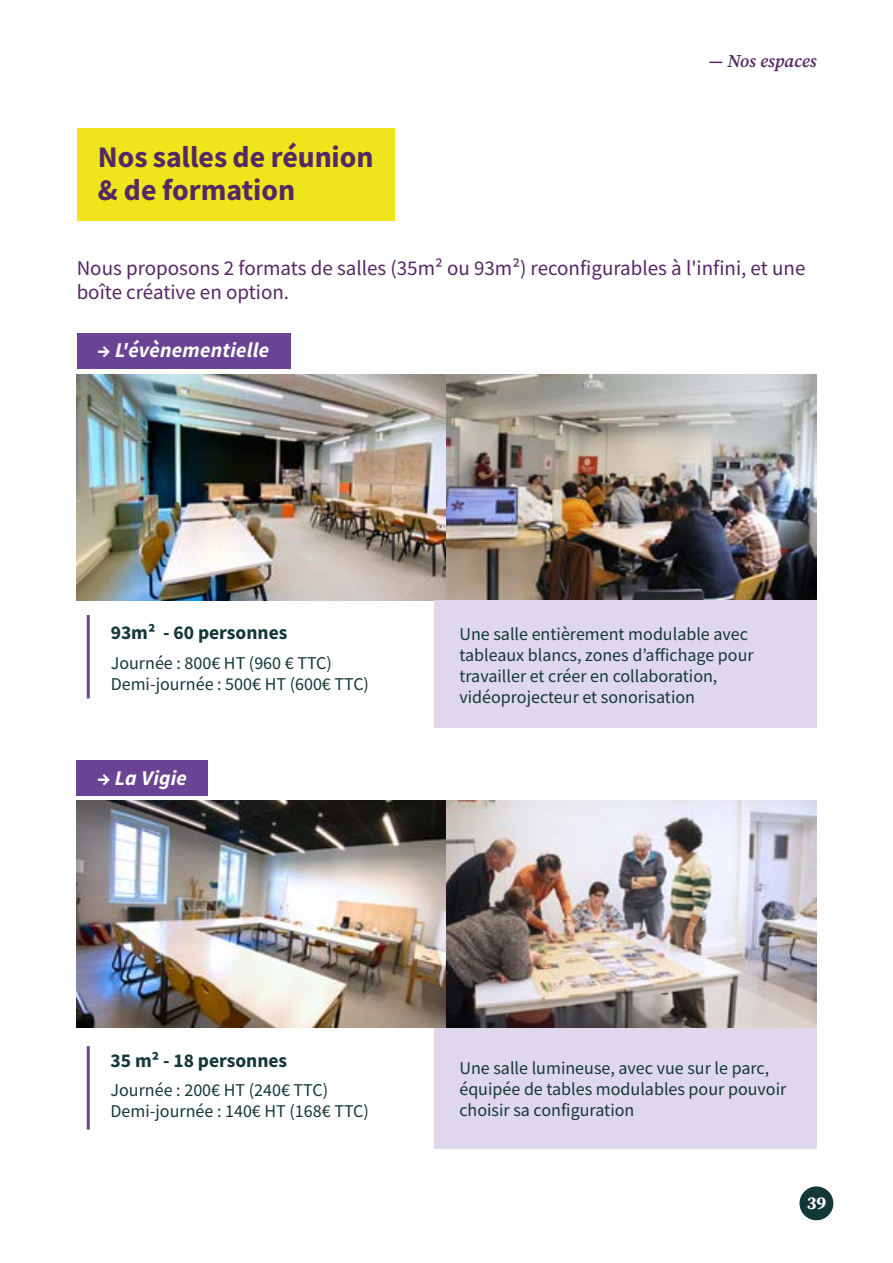
<style>
.page{position:relative;width:893px;height:1263px;background:#fff}
.page>*{position:absolute;margin:0;border:0;box-sizing:border-box;transform-origin:0 0}
.t1{font:30px/33px "Source Sans Variable";color:#562765}
.t2{font:21px/24px "Source Sans Pro";color:#562765}
.t3{font:italic 21px "Source Sans Variable";letter-spacing:.01em;color:#fff}
.t4{font:700 19.5px "Source Sans Pro";color:#143738}
.t5{font:18px/21px "Source Sans Pro";color:#143738}
.t6{font:italic 600 18px "Source Serif Pro";letter-spacing:-.005em;color:#562765}
.t7{font:700 18px "Source Serif Pro";color:#fff}
.s1{font-family:"Source Sans Pro";font-style:normal}
</style>
<div class="page">
<div style="left:77px;top:760px;width:131px;height:36px;background:#6a4394"></div>
<div style="left:77px;top:128px;width:317px;height:93px;background:#f0e51b"></div>
<div style="left:77px;top:333px;width:213px;height:36px;background:#6a4394"></div>
<img style="left:77px;top:374px;width:739px;height:227px">
<div style="left:434px;top:601px;width:383px;height:127px;background:#dfd8ed"></div>
<div style="left:434px;top:1027px;width:383px;height:122px;background:#dfd8ed"></div>
<hr style="left:87px;top:615px;width:3px;height:83px;background:#6a4394">
<hr style="left:87px;top:1046px;width:3px;height:83px;background:#6a4394">
<img style="left:76px;top:801px;width:740px;height:226px">
<div style="left:799px;top:1186px;width:34px;height:34px;background:#143738;border-radius:50%"></div>
<h1 class="t1" style="left:98px;top:141px;width:277px">Nos salles de réunion &amp; de formation</h1>
<p class="t6" style="left:709px;top:51px;width:109px"><span class="s1">―</span> Nos espaces</p>
<p class="t2" style="left:77px;top:256px;width:730px">Nous proposons 2 formats de salles (35m² ou 93m²) reconfigurables à l'infini, et une boîte créative en option.</p>
<p class="t3" style="left:98px;top:338px;width:173px">→ L'évènementielle</p>
<p class="t4" style="left:111px;top:620px;width:178px">93m² - 60 personnes</p>
<p class="t5" style="left:111px;top:652px;width:260px">Journée : 800€ HT (960 € TTC)<br>Demi-journée : 500€ HT (600€ TTC)</p>
<p class="t3" style="left:98px;top:765px;width:91px">→ La Vigie</p>
<p class="t5" style="left:459px;top:623px;width:296px">Une salle entièrement modulable avec tableaux blancs, zones d’affichage pour travailler et créer en collaboration, vidéoprojecteur et sonorisation</p>
<p class="t4" style="left:111px;top:1047px;width:178px">35 m² - 18 personnes</p>
<p class="t5" style="left:111px;top:1079px;width:260px">Journée : 200€ HT (240€ TTC)<br>Demi-journée : 140€ HT (168€ TTC)</p>
<p class="t5" style="left:459px;top:1057px;width:328px">Une salle lumineuse, avec vue sur le parc, équipée de tables modulables pour pouvoir choisir sa configuration</p>
<p class="t7" style="left:807px;top:1191px;width:21px">39</p>
</div>
